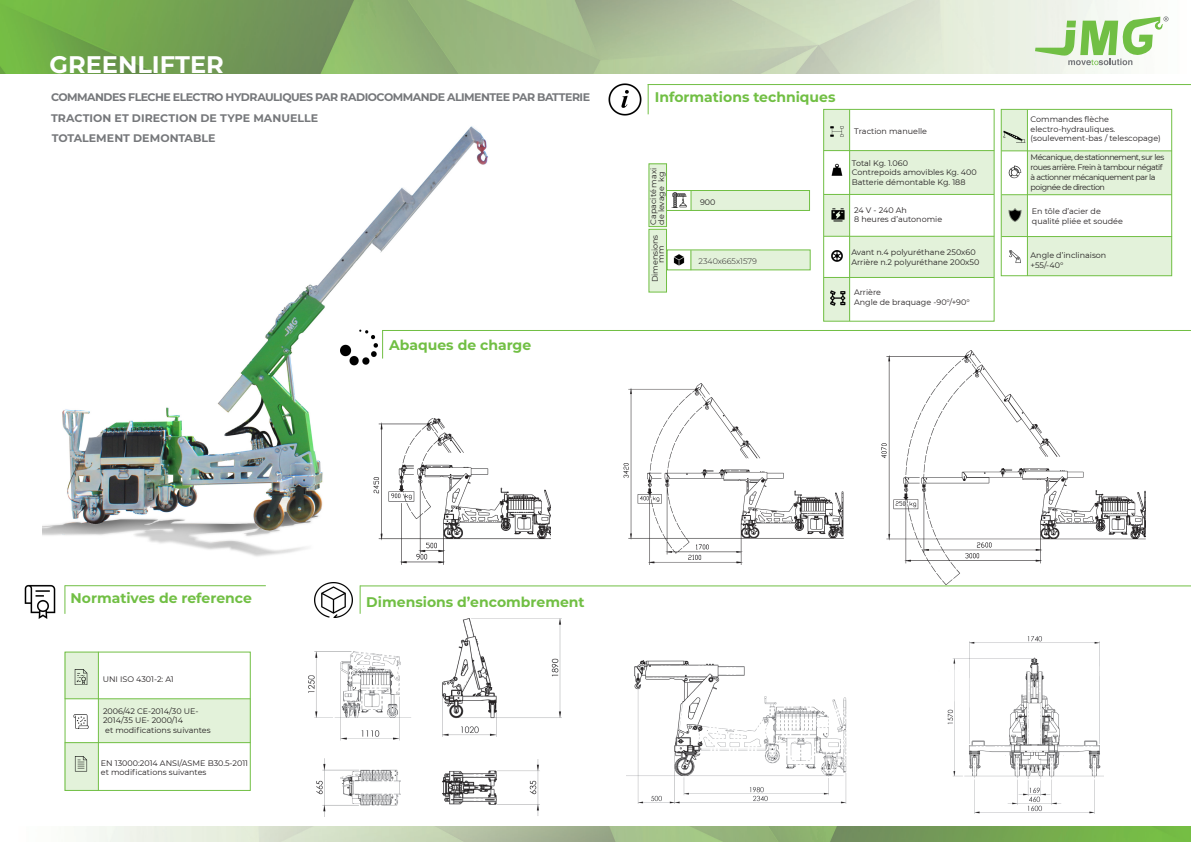
<style>
.page{position:relative;width:1191px;height:842px;background:#fff}
.page>*{position:absolute;margin:0;border:0;box-sizing:border-box;transform-origin:0 0}
.t1{font:700 24px "Montserrat";color:#fff}
.t2{font:700 14px "Montserrat";color:#71bf44}
.t3{font:700 11px "Montserrat";letter-spacing:-.04em;color:#76787b}
.t4{font:700 11px "Montserrat";letter-spacing:.005em;color:#76787b}
.t5{font:8px "Montserrat";color:#231f20}
.t6{font:8px/10px "Montserrat";letter-spacing:-.06em;color:#231f20}
.t7{font:300 8px "Montserrat";color:#231f20}
</style>
<div class="page">
<img style="left:0;top:0;width:1169px;height:74px">
<img style="left:86px;top:826px;width:1105px;height:16px">
<div style="left:649px;top:164px;width:17px;height:63px;background:#e3f2da"></div>
<div style="left:691px;top:191px;width:118px;height:19px;background:#e3f2da"></div>
<div style="left:649px;top:230px;width:17px;height:62px;background:#e3f2da"></div>
<div style="left:691px;top:250px;width:119px;height:20px;background:#e3f2da"></div>
<img style="left:43px;top:126px;width:471px;height:466px">
<hr style="left:648px;top:84px;width:543px;height:1px;background:#71bf44">
<svg style="left:1035px;top:16px;width:133px;height:49px"></svg>
<div style="left:666px;top:190px;width:143px;height:21px;border:1px solid #71bf44"></div>
<svg style="left:691px;top:190px;width:1px;height:20px"></svg>
<div style="left:648px;top:164px;width:19px;height:63px;border:1px solid #71bf44"></div>
<div style="left:667px;top:250px;width:143px;height:20px;border:1px solid #71bf44"></div>
<svg style="left:690px;top:250px;width:1px;height:20px"></svg>
<hr style="left:647px;top:84px;width:1px;height:30px;background:#71bf44">
<hr style="left:382px;top:330px;width:809px;height:1px;background:#71bf44">
<svg style="left:382px;top:331px;width:1px;height:28px"></svg>
<img style="left:673px;top:254px;width:12px;height:12px">
<hr style="left:360px;top:585px;width:831px;height:1px;background:#71bf44">
<svg style="left:360px;top:585px;width:1px;height:29px"></svg>
<img style="left:315px;top:582px;width:37px;height:36px">
<div style="left:65px;top:652px;width:185px;height:139px;border:1px solid #71bf44"></div>
<div style="left:65px;top:652px;width:33px;height:47px;background:#e3f2da"></div>
<div style="left:99px;top:699px;width:151px;height:44px;background:#e3f2da"></div>
<div style="left:65px;top:743px;width:33px;height:48px;background:#e3f2da"></div>
<hr style="left:65px;top:698px;width:185px;height:1px;background:#71bf44">
<hr style="left:65px;top:742px;width:185px;height:1px;background:#71bf44">
<hr style="left:98px;top:652px;width:1px;height:139px;background:#71bf44">
<img style="left:74px;top:670px;width:14px;height:15px">
<img style="left:74px;top:714px;width:15px;height:15px">
<img style="left:74px;top:756px;width:14px;height:16px">
<img style="left:671px;top:193px;width:15px;height:15px">
<hr style="left:65px;top:585px;width:201px;height:1px;background:#71bf44">
<svg style="left:64px;top:585px;width:1px;height:29px"></svg>
<img style="left:24px;top:583px;width:35px;height:36px">
<div style="left:823px;top:110px;width:26px;height:41px;background:#e3f2da"></div>
<div style="left:849px;top:151px;width:145px;height:43px;background:#e3f2da"></div>
<div style="left:824px;top:195px;width:25px;height:41px;background:#e3f2da"></div>
<div style="left:849px;top:236px;width:145px;height:41px;background:#e3f2da"></div>
<div style="left:823px;top:277px;width:26px;height:44px;background:#e3f2da"></div>
<div style="left:1001px;top:110px;width:26px;height:41px;background:#e3f2da"></div>
<div style="left:1027px;top:151px;width:144px;height:43px;background:#e3f2da"></div>
<div style="left:1001px;top:195px;width:26px;height:41px;background:#e3f2da"></div>
<div style="left:1027px;top:237px;width:144px;height:39px;background:#e3f2da"></div>
<div style="left:823px;top:109px;width:171px;height:212px;border:1px solid #71bf44"></div>
<hr style="left:823px;top:150px;width:171px;height:1px;background:#71bf44">
<hr style="left:824px;top:194px;width:170px;height:1px;background:#71bf44">
<hr style="left:849px;top:110px;width:1px;height:211px;background:#71bf44">
<hr style="left:824px;top:277px;width:170px;height:1px;background:#71bf44">
<hr style="left:824px;top:236px;width:170px;height:1px;background:#71bf44">
<img style="left:831px;top:164px;width:12px;height:12px">
<img style="left:831px;top:208px;width:14px;height:14px">
<img style="left:831px;top:250px;width:12px;height:12px">
<img style="left:830px;top:291px;width:15px;height:15px">
<div style="left:1001px;top:109px;width:171px;height:167px;border:1px solid #71bf44"></div>
<hr style="left:1001px;top:151px;width:171px;height:1px;background:#71bf44">
<hr style="left:1001px;top:194px;width:170px;height:1px;background:#71bf44">
<hr style="left:1027px;top:110px;width:1px;height:166px;background:#71bf44">
<hr style="left:1001px;top:236px;width:171px;height:1px;background:#71bf44">
<img style="left:1008px;top:166px;width:14px;height:13px">
<img style="left:1008px;top:209px;width:14px;height:13px">
<img style="left:1009px;top:250px;width:12px;height:13px">
<img style="left:830px;top:126px;width:14px;height:11px">
<div style="left:648px;top:229px;width:19px;height:63px;border:1px solid #71bf44"></div>
<img style="left:340px;top:328px;width:38px;height:38px">
<img style="left:373px;top:418px;width:178px;height:146px">
<img style="left:882px;top:350px;width:263px;height:234px">
<img style="left:623px;top:383px;width:220px;height:182px">
<img style="left:1000px;top:121px;width:39px;height:39px">
<img style="left:308px;top:618px;width:253px;height:198px">
<img style="left:626px;top:660px;width:221px;height:143px">
<img style="left:947px;top:636px;width:156px;height:177px">
<img style="left:608px;top:83px;width:34px;height:33px">
<p class="t1" style="left:50px;top:47px;width:176px">GREENLIFTER</p>
<p class="t3" style="left:51px;top:89px;width:540px">COMMANDES FLECHE ELECTRO HYDRAULIQUES PAR RADIOCOMMANDE ALIMENTEE PAR BATTERIE</p>
<p class="t4" style="left:51px;top:110px;width:269px">TRACTION ET DIRECTION DE TYPE MANUELLE</p>
<p class="t4" style="left:52px;top:131px;width:165px">TOTALEMENT DEMONTABLE</p>
<p class="t2" style="left:389px;top:335px;width:144px">Abaques de charge</p>
<p class="t2" style="left:655px;top:87px;width:182px">Informations techniques</p>
<p class="t5" style="left:648px;top:225px;width:58px;rotate:-90deg">Capacité maxi</p>
<p class="t5" style="left:656px;top:182px;width:12px;rotate:-90deg">kg</p>
<p class="t5" style="left:656px;top:225px;width:40px;rotate:-90deg">de levage</p>
<p class="t5" style="left:649px;top:282px;width:49px;rotate:-90deg">Dimensions</p>
<p class="t5" style="left:655px;top:263px;width:18px;rotate:-90deg">mm</p>
<p class="t5" style="left:700px;top:197px;width:17px">900</p>
<p class="t7" style="left:698px;top:256px;width:60px">2340x665x1579</p>
<p class="t5" style="left:854px;top:126px;width:74px">Traction manuelle</p>
<p class="t5" style="left:852px;top:157px;width:58px">Total Kg. 1.060</p>
<p class="t5" style="left:852px;top:167px;width:126px">Contrepoids amovibles Kg. 400</p>
<p class="t5" style="left:852px;top:176px;width:115px">Batterie démontable Kg. 188</p>
<p class="t5" style="left:854px;top:204px;width:54px">24 V - 240 Ah</p>
<p class="t5" style="left:854px;top:214px;width:89px">8 heures d’autonomie</p>
<p class="t5" style="left:851px;top:247px;width:126px">Avant n.4 polyuréthane 250x60</p>
<p class="t5" style="left:851px;top:256px;width:129px">Arrière n.2 polyuréthane 200x50</p>
<p class="t5" style="left:854px;top:287px;width:28px">Arrière</p>
<p class="t5" style="left:854px;top:296px;width:117px">Angle de braquage -90°/+90°</p>
<p class="t5" style="left:1030px;top:114px;width:80px">Commandes flèche</p>
<p class="t5" style="left:1030px;top:123px;width:86px">electro-hydrauliques.</p>
<p class="t5" style="left:1030px;top:133px;width:132px">(soulevement-bas / telescopage)</p>
<p class="t6" style="left:1030px;top:152px;width:135px">Mécanique, de stationnement, sur les roues arrière. Frein à tambour négatif à actionner mécaniquement par la poignée de direction</p>
<p class="t5" style="left:1032px;top:206px;width:70px">En tôle d’acier de</p>
<p class="t5" style="left:1032px;top:216px;width:92px">qualité pliée et soudée</p>
<p class="t5" style="left:1030px;top:250px;width:77px">Angle d’inclinaison</p>
<p class="t5" style="left:1030px;top:259px;width:34px">+55/-40°</p>
<p class="t2" style="left:71px;top:588px;width:183px">Normatives de reference</p>
<p class="t5" style="left:103px;top:674px;width:72px">UNI ISO 4301-2: A1</p>
<p class="t5" style="left:103px;top:705px;width:97px">2006/42 CE-2014/30 UE-</p>
<p class="t5" style="left:103px;top:715px;width:81px">2014/35 UE- 2000/14</p>
<p class="t5" style="left:105px;top:724px;width:107px">et modifications suivantes</p>
<p class="t5" style="left:101px;top:757px;width:149px">EN 13000:2014 ANSI/ASME B30.5-2011</p>
<p class="t5" style="left:101px;top:767px;width:107px">et modifications suivantes</p>
<p class="t2" style="left:366px;top:592px;width:220px">Dimensions d’encombrement</p>
</div>
